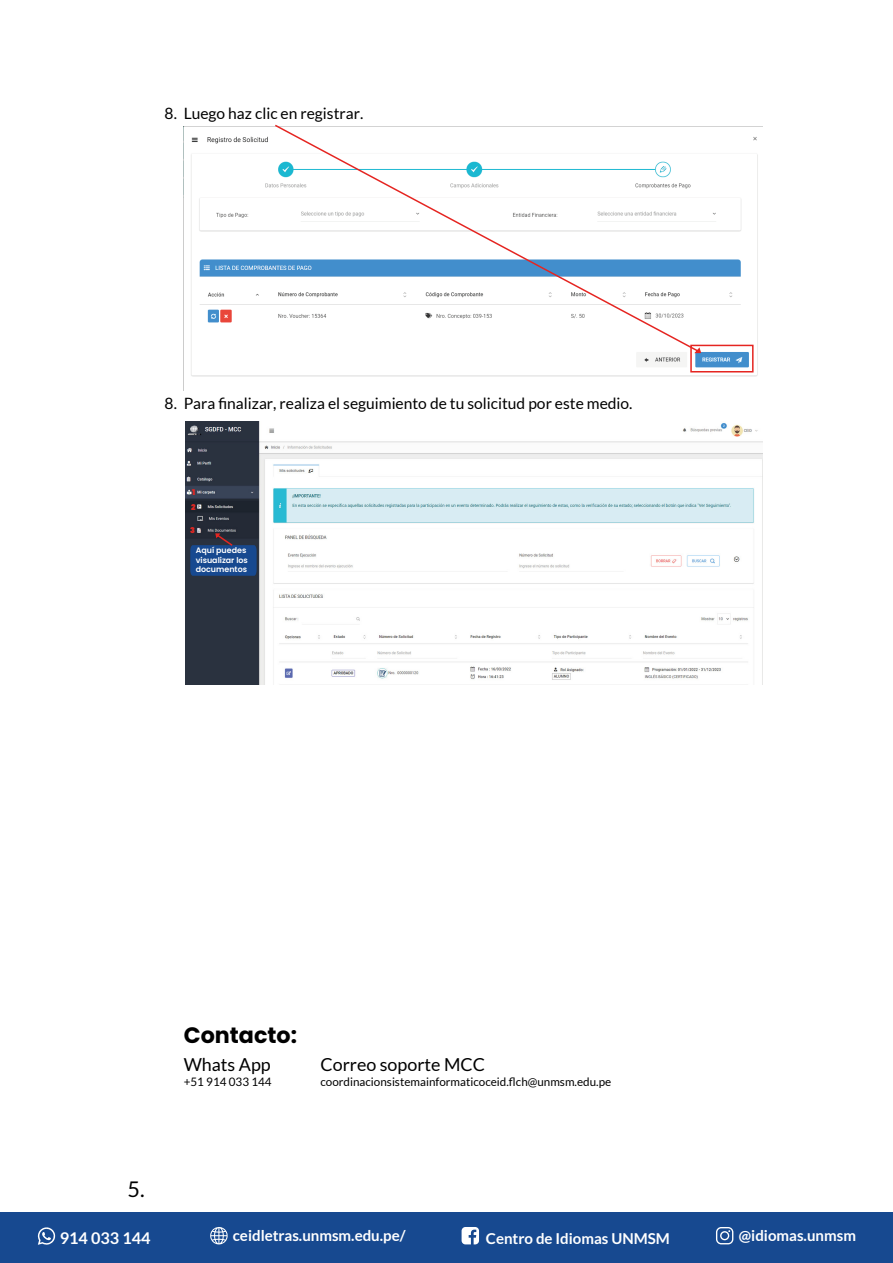
<style>
.page{position:relative;width:893px;height:1263px;background:#fff}
.page>*{position:absolute;margin:0;border:0;box-sizing:border-box;transform-origin:0 0}
.t1{font:700 22.2px "Poppins";color:#000}
.t2{font:21.6px "Lato";color:#000}
.t3{font:17.85px "Lato";color:#000}
.t4{font:700 16.2px "Lato";color:#fff}
.t5{font:15.6px "Lato";color:#010101}
.t6{font:700 15px "Lato";color:#fff}
.t7{font:11.7px "Lato";color:#000}
.t8{font:600 7.95px/9.4px "Poppins";color:#fff}
.t9{font:900 7.95px/14.5px "Poppins";color:#e52823}
</style>
<div class="page">
<div style="left:0;top:1213px;width:893px;height:50px;background:#174990"></div>
<svg style="left:38px;top:1227px;width:17px;height:18px"></svg>
<svg style="left:210px;top:1227px;width:18px;height:17px"></svg>
<svg style="left:462px;top:1227px;width:17px;height:17px"></svg>
<svg style="left:716px;top:1227px;width:17px;height:17px"></svg>
<img style="left:185px;top:421px;width:577px;height:263px">
<svg style="left:190px;top:532px;width:67px;height:44px"></svg>
<img style="left:184px;top:126px;width:579px;height:251px">
<svg style="left:273px;top:124px;width:426px;height:229px"></svg>
<svg style="left:693px;top:348px;width:9px;height:6px"></svg>
<div style="left:690px;top:345px;width:64px;height:27px;border:2px solid #e52521"></div>
<p class="t5" style="left:165px;top:105px;width:200px">8. Luego haz clic en registrar.</p>
<p class="t5" style="left:165px;top:394px;width:469px">8. Para finalizar, realiza el seguimiento de tu solicitud por este medio.</p>
<p class="t9" style="left:191px;top:485px;width:6px">1<br>2</p>
<p class="t9" style="left:190px;top:523px;width:6px">3</p>
<p class="t8" style="left:196px;top:546px;width:54px">Aquí puedes visualizar los documentos</p>
<h2 class="t2" style="left:128px;top:1177px;width:19px">5.</h2>
<h1 class="t1" style="left:184px;top:1022px;width:115px">Contacto:</h1>
<p class="t7" style="left:184px;top:1075px;width:89px">+51 914 033 144</p>
<p class="t3" style="left:184px;top:1055px;width:89px">Whats App</p>
<p class="t3" style="left:320px;top:1055px;width:166px">Correo soporte MCC</p>
<p class="t7" style="left:320px;top:1075px;width:292px">coordinacionsistemainformaticoceid.flch@unmsm.edu.pe</p>
<p class="t4" style="left:60px;top:1228px;width:92px">914 033 144</p>
<p class="t6" style="left:233px;top:1227px;width:174px">ceidletras.unmsm.edu.pe/</p>
<p class="t6" style="left:486px;top:1230px;width:185px">Centro de Idiomas UNMSM</p>
<p class="t6" style="left:739px;top:1227px;width:119px">@idiomas.unmsm</p>
</div>
